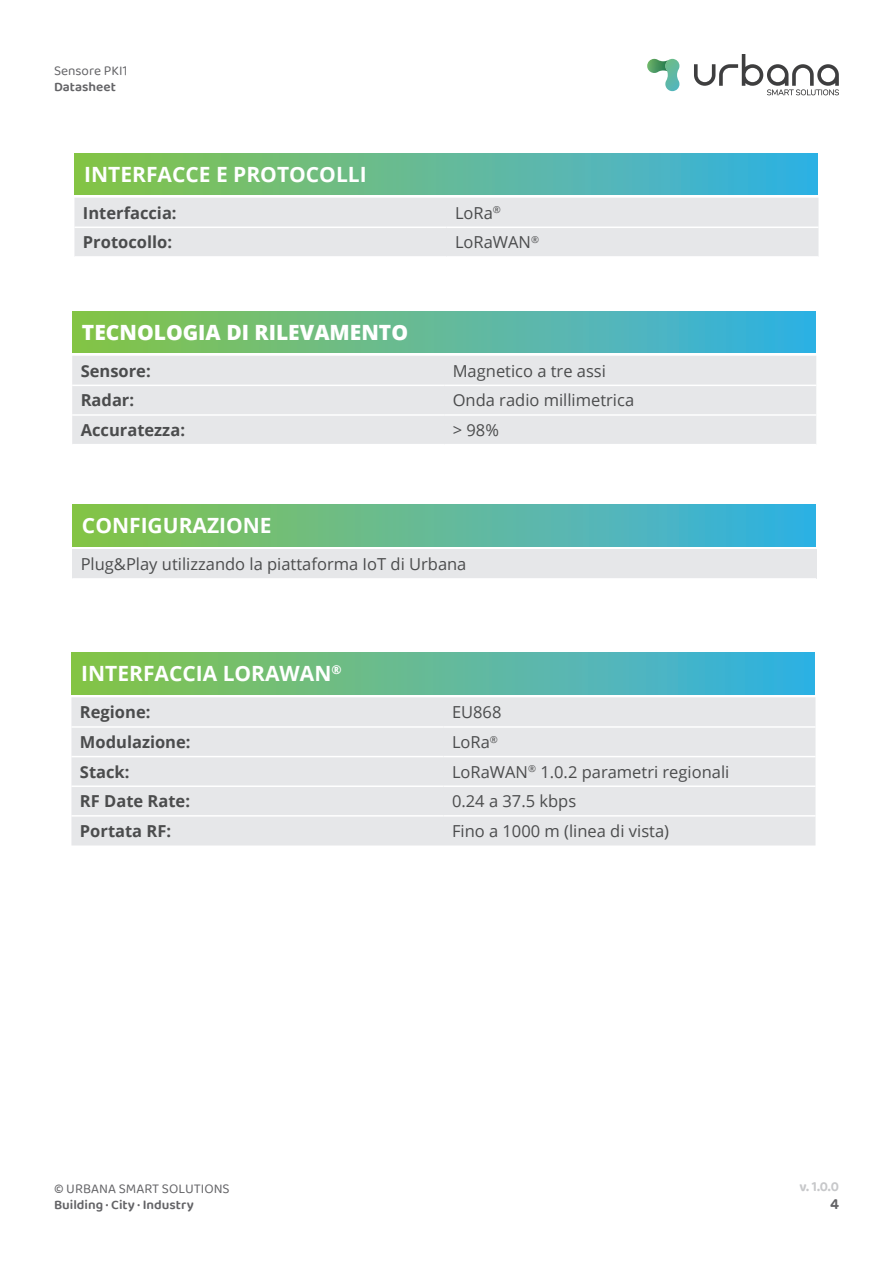
<style>
.page{position:relative;width:893px;height:1263px;background:#fff}
.page>*{position:absolute;margin:0;border:0;box-sizing:border-box;transform-origin:0 0}
.t1{font:700 21px "Open Sans";color:#fff}
.t2{font:800 21px "Open Sans";color:#fff}
.t3{font:16.5px "Open Sans";color:#4b4c4d}
.t4{font:700 16.5px "Open Sans";color:#4b4c4d}
.t5{font:700 15px "Baloo Bhaina 2";color:#636366}
.t6{font:13.5px "Baloo Bhaina 2";color:#636366}
.t7{font:600 13.5px "Baloo Bhaina 2";color:#636366}
.t8{font:700 13.5px "Baloo Bhaina 2";color:#c7c8ca}
</style>
<div class="page">
<svg style="left:694px;top:54px;width:145px;height:41px"></svg>
<svg style="left:665px;top:59px;width:14px;height:32px"></svg>
<img style="left:647px;top:59px;width:22px;height:14px">
<div style="left:71px;top:653px;width:744px;height:41px;background:linear-gradient(to right,#8ac348,#37b0e6)"></div>
<div style="left:71px;top:697px;width:744px;height:148px;background:#e6e7e9"></div>
<hr style="left:71px;top:726px;width:372px;height:2px;background:#fff">
<hr style="left:71px;top:756px;width:372px;height:1px;background:#fff">
<hr style="left:71px;top:785px;width:372px;height:2px;background:#fff">
<hr style="left:443px;top:726px;width:372px;height:2px;background:#fff">
<hr style="left:443px;top:756px;width:372px;height:1px;background:#fff">
<hr style="left:71px;top:815px;width:372px;height:2px;background:#fff">
<hr style="left:443px;top:815px;width:372px;height:2px;background:#fff">
<hr style="left:443px;top:785px;width:372px;height:2px;background:#fff">
<div style="left:74px;top:153px;width:744px;height:41px;background:linear-gradient(to right,#8ac348,#37b0e6)"></div>
<div style="left:74px;top:198px;width:744px;height:58px;background:#e6e7e9"></div>
<hr style="left:74px;top:227px;width:372px;height:1px;background:#fff">
<hr style="left:446px;top:227px;width:372px;height:1px;background:#fff">
<div style="left:72px;top:505px;width:743px;height:41px;background:linear-gradient(to right,#8ac348,#37b0e6)"></div>
<div style="left:72px;top:549px;width:744px;height:30px;background:#e6e7e9"></div>
<hr style="left:72px;top:578px;width:744px;height:2px;background:#fff">
<div style="left:72px;top:311px;width:743px;height:41px;background:linear-gradient(to right,#8ac348,#37b0e6)"></div>
<div style="left:72px;top:356px;width:744px;height:88px;background:#e6e7e9"></div>
<hr style="left:72px;top:385px;width:372px;height:1px;background:#fff">
<hr style="left:72px;top:414px;width:372px;height:2px;background:#fff">
<hr style="left:444px;top:385px;width:372px;height:1px;background:#fff">
<hr style="left:444px;top:414px;width:372px;height:2px;background:#fff">
<p class="t6" style="left:54px;top:62px;width:75px">Sensore PKI1</p>
<p class="t7" style="left:54px;top:78px;width:63px">Datasheet</p>
<p class="t1" style="left:84px;top:159px;width:284px">INTERFACCE E PROTOCOLLI</p>
<p class="t4" style="left:83px;top:201px;width:95px">Interfaccia:</p>
<p class="t3" style="left:455px;top:201px;width:47px">LoRa<sup>®</sup></p>
<p class="t4" style="left:83px;top:231px;width:91px">Protocollo:</p>
<p class="t3" style="left:455px;top:231px;width:86px">LoRaWAN<sup>®</sup></p>
<p class="t2" style="left:82px;top:316px;width:328px">TECNOLOGIA DI RILEVAMENTO</p>
<p class="t4" style="left:81px;top:359px;width:72px">Sensore:</p>
<p class="t3" style="left:453px;top:360px;width:155px">Magnetico a tre assi</p>
<p class="t4" style="left:81px;top:389px;width:55px">Radar:</p>
<p class="t3" style="left:453px;top:389px;width:183px">Onda radio millimetrica</p>
<p class="t4" style="left:81px;top:418px;width:106px">Accuratezza:</p>
<p class="t3" style="left:453px;top:419px;width:48px">&gt; 98%</p>
<p class="t1" style="left:82px;top:511px;width:191px">CONFIGURAZIONE</p>
<p class="t3" style="left:81px;top:553px;width:387px">Plug&amp;Play utilizzando la piattaforma IoT di Urbana</p>
<p class="t1" style="left:81px;top:659px;width:262px">INTERFACCIA LORAWAN<sup>®</sup></p>
<p class="t4" style="left:80px;top:701px;width:72px">Regione:</p>
<p class="t3" style="left:452px;top:701px;width:51px">EU868</p>
<p class="t4" style="left:80px;top:730px;width:112px">Modulazione:</p>
<p class="t3" style="left:452px;top:731px;width:47px">LoRa<sup>®</sup></p>
<p class="t4" style="left:80px;top:760px;width:51px">Stack:</p>
<p class="t3" style="left:452px;top:760px;width:279px">LoRaWAN<sup>®</sup> 1.0.2 parametri regionali</p>
<p class="t4" style="left:80px;top:790px;width:112px">RF Date Rate:</p>
<p class="t3" style="left:452px;top:790px;width:126px">0.24 a 37.5 kbps</p>
<p class="t4" style="left:80px;top:819px;width:93px">Portata RF:</p>
<p class="t3" style="left:452px;top:820px;width:219px">Fino a 1000 m (linea di vista)</p>
<p class="t6" style="left:54px;top:1180px;width:177px">© URBANA SMART SOLUTIONS</p>
<p class="t7" style="left:54px;top:1196px;width:141px">Building . City . Industry</p>
<p class="t8" style="left:799px;top:1178px;width:41px">v. 1.0.0</p>
<p class="t5" style="left:830px;top:1195px;width:10px">4</p>
</div>
